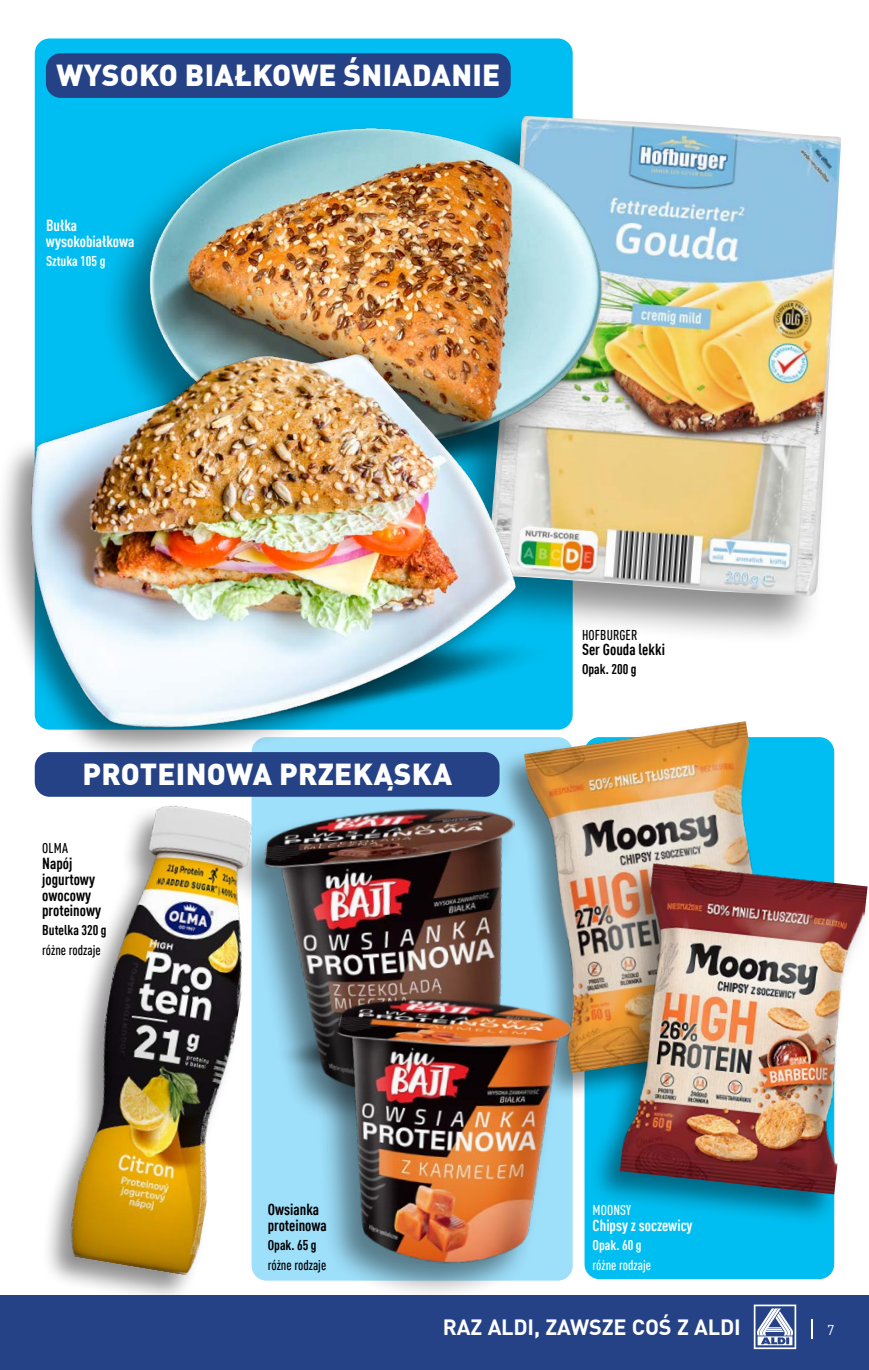
<style>
.page{position:relative;width:869px;height:1370px;background:#fff}
.page>*{position:absolute;margin:0;border:0;box-sizing:border-box;transform-origin:0 0}
.t1{font:900 29.75px "DIN Pro";letter-spacing:.01em;color:#fff}
.t2{font:700 21.7px "DIN Pro";letter-spacing:-.01em;color:#fff}
.t3{font:700 condensed 15.75px/15.8px "DIN Pro";color:#000}
.t4{font:700 condensed 15.75px/15.8px "DIN Pro";color:#fff}
.t5{font:500 condensed 14px "DIN Pro";color:#000}
.t6{font:700 condensed 14px "DIN Pro";color:#000}
.t7{font:500 condensed 14px "DIN Pro";color:#fff}
.t8{font:700 condensed 14px "DIN Pro";color:#fff}
.t9{font:14px "DIN Pro";color:#fff}
</style>
<div class="page">
<div style="left:35px;top:38px;width:537px;height:691px;background:#00bef1;border-radius:15px"></div>
<div style="left:251px;top:737px;width:321px;height:543px;background:#9edffa;border-radius:15px"></div>
<div style="left:46px;top:53px;width:464px;height:45px;background:#254286;border-radius:15px"></div>
<div style="left:584px;top:737px;width:249px;height:541px;background:#00bef1;border-radius:15px"></div>
<img style="left:41px;top:645px;width:532px;height:154px">
<img style="left:523px;top:721px;width:270px;height:351px">
<div style="left:587px;top:860px;width:281px;height:367px;background:#000;opacity:.44"></div>
<img style="left:619px;top:863px;width:248px;height:331px">
<div style="left:439px;top:112px;width:406px;height:533px;background:#000;opacity:.44"></div>
<img style="left:487px;top:116px;width:353px;height:480px">
<img style="left:260px;top:798px;width:279px;height:299px">
<img style="left:530px;top:497px;width:67px;height:63px">
<div style="left:98px;top:122px;width:509px;height:375px;background:#000;opacity:.44"></div>
<img style="left:131px;top:120px;width:497px;height:341px">
<img style="left:3px;top:333px;width:527px;height:461px">
<div style="left:300px;top:996px;width:275px;height:305px;background:#000;opacity:.44"></div>
<img style="left:324px;top:993px;width:250px;height:276px">
<div style="left:41px;top:803px;width:213px;height:500px;background:#000;opacity:.44"></div>
<img style="left:66px;top:799px;width:204px;height:477px">
<div style="left:0;top:1295px;width:868px;height:74px;background:#254286"></div>
<svg style="left:753px;top:1304px;width:42px;height:44px"></svg>
<h1 class="t1" style="left:57px;top:51px;width:445px">WYSOKO BIAŁKOWE ŚNIADANIE</h1>
<p class="t4" style="left:46px;top:216px;width:90px">Bułka wysokobiałkowa</p>
<p class="t8" style="left:46px;top:250px;width:61px">Sztuka 105 g</p>
<h1 class="t1" style="left:82px;top:750px;width:371px">PROTEINOWA PRZEKĄSKA</h1>
<p class="t5" style="left:42px;top:838px;width:27px">OLMA</p>
<p class="t3" style="left:42px;top:854px;width:60px">Napój jogurtowy owocowy proteinowy</p>
<p class="t6" style="left:42px;top:920px;width:66px">Butelka 320 g</p>
<p class="t5" style="left:42px;top:940px;width:60px">różne rodzaje</p>
<p class="t3" style="left:267px;top:1200px;width:61px">Owsianka proteinowa</p>
<p class="t6" style="left:268px;top:1234px;width:50px">Opak. 65 g</p>
<p class="t5" style="left:267px;top:1254px;width:60px">różne rodzaje</p>
<p class="t5" style="left:581px;top:624px;width:57px">HOFBURGER</p>
<p class="t3" style="left:581px;top:640px;width:84px">Ser Gouda lekki</p>
<p class="t6" style="left:581px;top:659px;width:56px">Opak. 200 g</p>
<p class="t7" style="left:592px;top:1199px;width:40px">MOONSY</p>
<p class="t4" style="left:592px;top:1215px;width:101px">Chipsy z soczewicy</p>
<p class="t8" style="left:592px;top:1234px;width:50px">Opak. 60 g</p>
<p class="t7" style="left:592px;top:1254px;width:60px">różne rodzaje</p>
<h2 class="t2" style="left:442px;top:1309px;width:299px">RAZ ALDI, ZAWSZE COŚ Z ALDI</h2>
<p class="t9" style="left:826px;top:1319px;width:9px">7</p>
</div>
